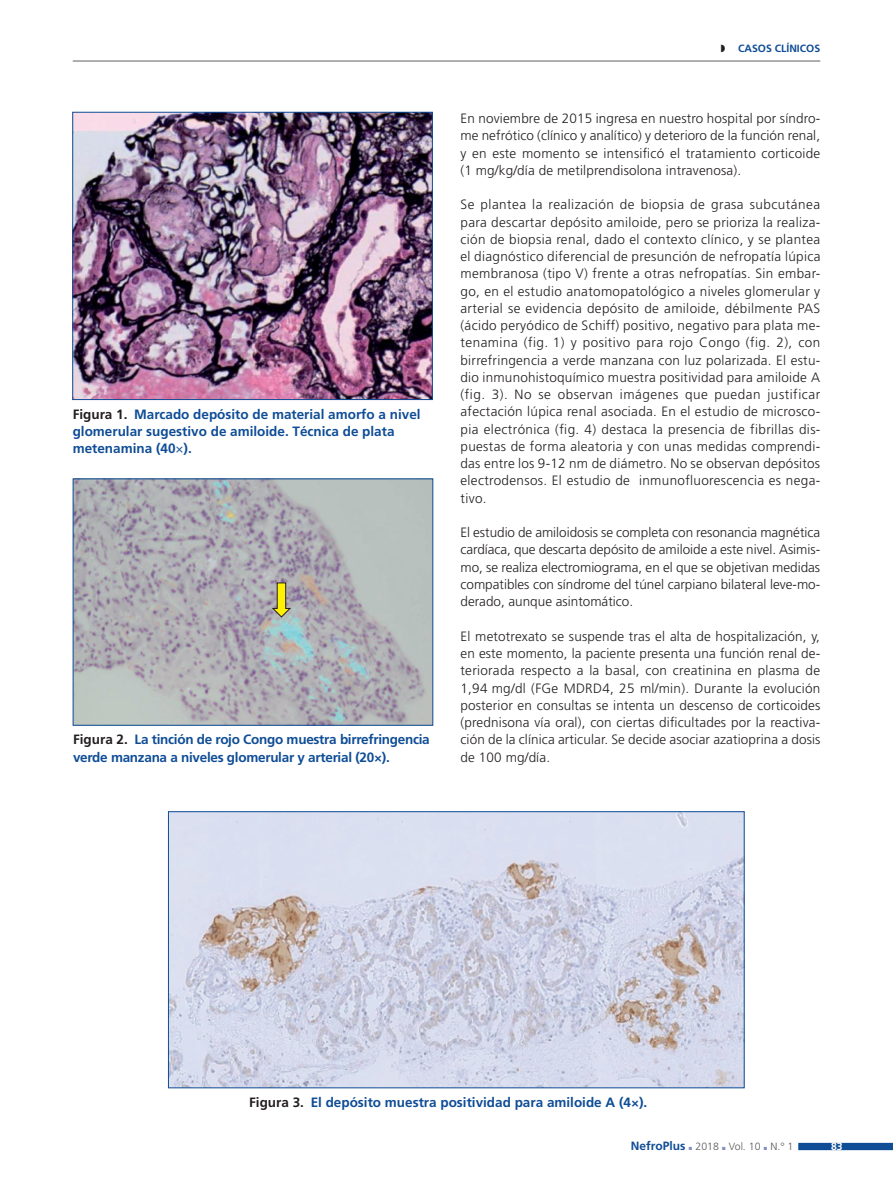
<style>
.page{position:relative;width:893px;height:1191px;background:#fff}
.page>*{position:absolute;margin:0;border:0;box-sizing:border-box;transform-origin:0 0}
.t1{font:300 13.5px/17.2px "Frutiger";letter-spacing:.01em;color:#231f20;text-align:justify}
.t2{font:700 13.5px/17.2px "Frutiger";color:#0f4d96}
.t3{font:700 13.5px/17.2px "Frutiger";letter-spacing:-.02em;color:#0f4d96}
.t4{font:700 12px "Frutiger";color:#0f4d96}
.t5{font:300 10.5px "Frutiger";color:#57585a}
.t6{font:700 10.5px "Frutiger";color:#0f4d96}
.t7{font:700 10.5px "Frutiger";color:#fff}
.s1{color:#231f20}
.s2{font-weight:300}
.s3{color:#858fbf}
</style>
<div class="page">
<hr style="left:73px;top:60px;width:747px;height:2px;background:#939598">
<svg style="left:798px;top:1142px;width:95px;height:8px"></svg>
<img style="left:74px;top:114px;width:357px;height:284px">
<div style="left:72px;top:112px;width:361px;height:288px;border:1px solid #0f4d96"></div>
<img style="left:75px;top:480px;width:356px;height:243px">
<svg style="left:272px;top:582px;width:20px;height:36px"></svg>
<img style="left:170px;top:813px;width:572px;height:273px">
<div style="left:168px;top:811px;width:576px;height:277px;border:1px solid #0f4d96"></div>
<p class="t2" style="left:73px;top:405px;width:349px"><span class="s1">Figura 1.</span> Marcado depósito de material amorfo a nivel glomerular sugestivo de amiloide. Técnica de plata metenamina (40<span class="s2">×</span>).</p>
<p class="t3" style="left:73px;top:731px;width:358px"><span class="s1">Figura 2.</span> La tinción de rojo Congo muestra birrefringencia verde manzana a niveles glomerular y arterial (20×).</p>
<p class="t6" style="left:721px;top:42px;width:101px"><span class="s1">◗</span> CASOS CLÍNICOS</p>
<p class="t1" style="left:460px;top:110px;width:361px">En noviembre de 2015 ingresa en nuestro hospital por síndro&shy;me nefrótico (clínico y analítico) y deterioro de la función renal, y en este momento se intensificó el tratamiento corticoide (1 mg/kg/día de metilprendisolona intravenosa).</p>
<p class="t1" style="left:460px;top:196px;width:361px">Se plantea la realización de biopsia de grasa subcutánea para descartar depósito amiloide, pero se prioriza la realiza&shy;ción de biopsia renal, dado el contexto clínico, y se plantea el diagnóstico diferencial de presunción de nefropatía lúpica membranosa (tipo V) frente a otras nefropatías. Sin embar&shy;go, en el estudio anatomopatológico a niveles glomerular y arterial se evidencia depósito de amiloide, débilmente PAS (ácido peryódico de Schiff) positivo, negativo para plata me&shy;tenamina (fig. 1) y positivo para rojo Congo (fig. 2), con birrefringencia a verde manzana con luz polarizada. El estu&shy;dio inmunohistoquímico muestra positividad para amiloide A (fig. 3). No se observan imágenes que puedan justificar afectación lúpica renal asociada. En el estudio de microsco&shy;pia electrónica (fig. 4) destaca la presencia de fibrillas dis&shy;puestas de forma aleatoria y con unas medidas comprendi&shy;das entre los 9-12 nm de diámetro. No se observan depósitos electrodensos. El estudio de inmunofluorescencia es nega&shy;tivo.</p>
<p class="t1" style="left:460px;top:524px;width:361px">El estudio de amiloidosis se completa con resonancia magnética cardíaca, que descarta depósito de amiloide a este nivel. Asimis&shy;mo, se realiza electromiograma, en el que se objetivan medidas compatibles con síndrome del túnel carpiano bilateral leve-mo&shy;derado, aunque asintomático.</p>
<p class="t1" style="left:460px;top:627px;width:361px">El metotrexato se suspende tras el alta de hospitalización, y, en este momento, la paciente presenta una función renal de&shy;teriorada respecto a la basal, con creatinina en plasma de 1,94 mg/dl (FGe MDRD4, 25 ml/min). Durante la evolución posterior en consultas se intenta un descenso de corticoides (prednisona vía oral), con ciertas dificultades por la reactiva&shy;ción de la clínica articular. Se decide asociar azatioprina a dosis de 100 mg/día.</p>
<p class="t2" style="left:249px;top:1094px;width:400px"><span class="s1">Figura 3.</span> El depósito muestra positividad para amiloide A (4×).</p>
<p class="t4" style="left:631px;top:1139px;width:56px">NefroPlus</p>
<p class="t5" style="left:689px;top:1140px;width:106px"><span class="s3">■</span> 2018 <span class="s3">■</span> Vol. 10 <span class="s3">■</span> N.° 1</p>
<p class="t7" style="left:831px;top:1140px;width:13px">83</p>
</div>
